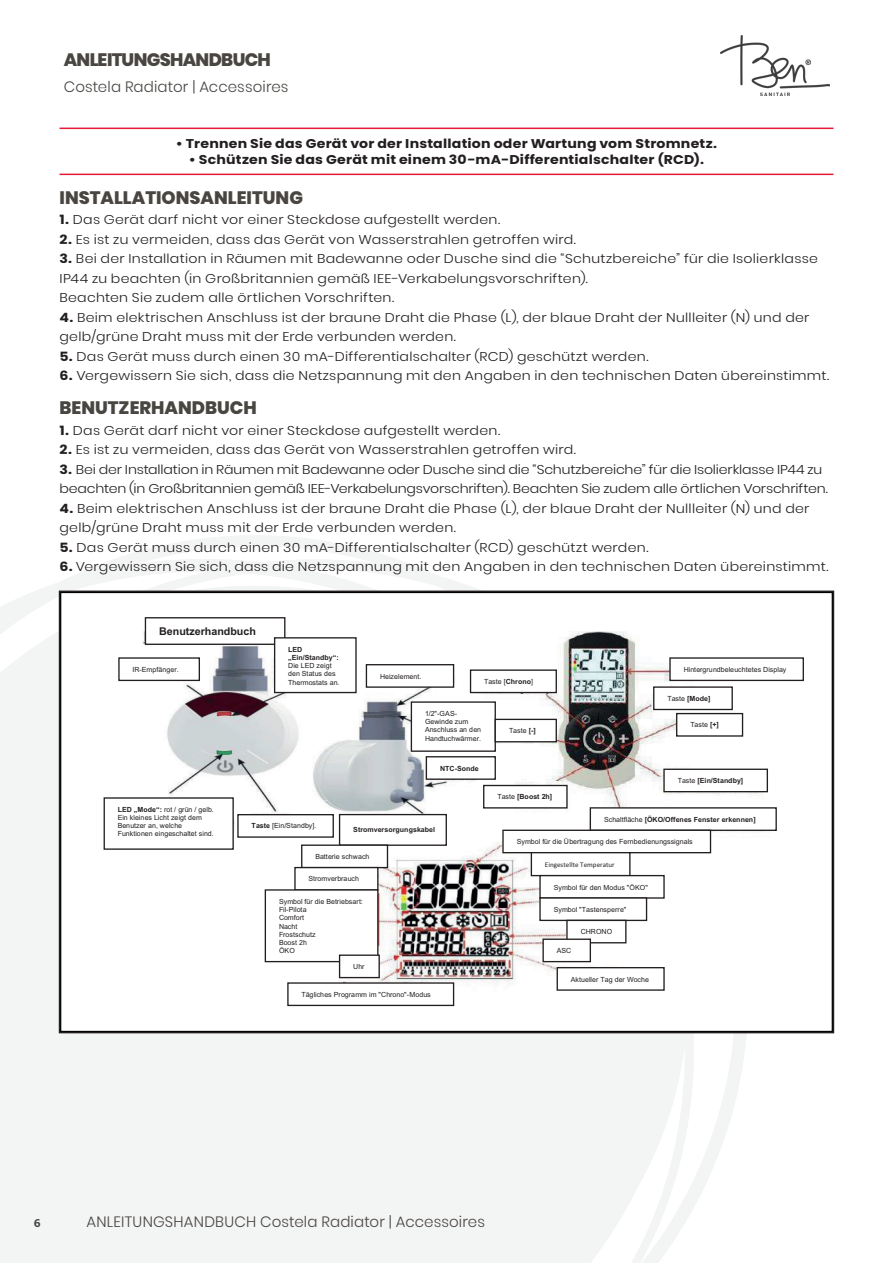
<style>
.page{position:relative;width:893px;height:1263px;background:#fff}
.page>*{position:absolute;margin:0;border:0;box-sizing:border-box;transform-origin:0 0}
.Article_Features{font:800 18px "Poppins";letter-spacing:-.035em;color:#494642}
.Product_Name{font:800 18px "Poppins";color:#494642}
.t1{font:300 15px "Poppins";letter-spacing:.005em;color:#494642}
.Article_Features-2{font:300 12.75px/19.5px "Poppins";letter-spacing:.015em;color:#231f20;scale:1.11 1}
.Article_Features-3{font:300 12.75px/19.5px "Poppins";letter-spacing:-.01em;color:#231f20;scale:1.11 1}
.Article_Features-4{font:700 12.75px "Poppins";letter-spacing:.015em;color:#231f20;scale:1.11 1}
.t2{font:800 12px "Bliss 2";color:#494642}
.t3{font:700 10.65px "Arial";letter-spacing:.005em;color:#231f20}
.t4{font:7.05px/8.2px "Arial";color:#231f20}
.t5{font:700 7.05px "Arial";color:#231f20}
.t6{font:7.05px "Calibri";color:#231f20}
.s1{font-weight:700}
.s2{font-weight:400}
</style>
<div class="page">
<svg style="left:0;top:538px;width:759px;height:725px;fill:#f3f4f4"></svg>
<img style="left:721px;top:36px;width:108px;height:60px">
<hr style="left:60px;top:128px;width:773px;height:1px;background:#e51836">
<hr style="left:60px;top:174px;width:773px;height:1px;background:#e51836">
<div style="left:60px;top:592px;width:772px;height:440px;background:#fff"></div>
<img style="left:137px;top:632px;width:639px;height:205px">
<img style="left:307px;top:837px;width:316px;height:163px">
<div style="left:145px;top:617px;width:140px;height:28px;background:#fff;border:1px solid #231f20"></div>
<div style="left:118px;top:657px;width:82px;height:24px;background:#fff;border:1px solid #231f20"></div>
<div style="left:274px;top:637px;width:83px;height:56px;background:#fff;border:1px solid #231f20"></div>
<div style="left:104px;top:797px;width:130px;height:53px;background:#fff;border:1px solid #231f20"></div>
<div style="left:237px;top:814px;width:97px;height:24px;background:#fff;border:1px solid #231f20"></div>
<div style="left:366px;top:664px;width:88px;height:24px;background:#fff;border:1px solid #231f20"></div>
<div style="left:411px;top:701px;width:85px;height:51px;background:#fff;border:1px solid #231f20"></div>
<div style="left:426px;top:756px;width:70px;height:24px;background:#fff;border:1px solid #231f20"></div>
<div style="left:340px;top:814px;width:117px;height:31px;background:#fff"></div>
<div style="left:339px;top:814px;width:108px;height:32px;border:1px solid #231f20"></div>
<div style="left:470px;top:669px;width:87px;height:24px;background:#fff;border:1px solid #231f20"></div>
<div style="left:495px;top:719px;width:62px;height:23px;background:#fff;border:1px solid #231f20"></div>
<div style="left:483px;top:785px;width:85px;height:23px;background:#fff;border:1px solid #231f20"></div>
<div style="left:590px;top:807px;width:187px;height:24px;background:#fff;border:1px solid #231f20"></div>
<div style="left:663px;top:769px;width:105px;height:23px;background:#fff;border:1px solid #231f20"></div>
<div style="left:676px;top:713px;width:67px;height:24px;background:#fff;border:1px solid #231f20"></div>
<div style="left:653px;top:686px;width:80px;height:24px;background:#fff;border:1px solid #231f20"></div>
<div style="left:669px;top:657px;width:135px;height:24px;background:#fff;border:1px solid #231f20"></div>
<div style="left:301px;top:844px;width:87px;height:24px;background:#fff;border:1px solid #231f20"></div>
<div style="left:294px;top:867px;width:84px;height:24px;background:#fff;border:1px solid #231f20"></div>
<div style="left:265px;top:889px;width:113px;height:73px;background:#fff;border:1px solid #231f20"></div>
<div style="left:340px;top:955px;width:39px;height:22px;background:#fff"></div>
<div style="left:339px;top:954px;width:41px;height:24px;border:1px solid #231f20"></div>
<div style="left:288px;top:983px;width:166px;height:22px;background:#fff"></div>
<div style="left:287px;top:982px;width:167px;height:24px;border:1px solid #231f20"></div>
<div style="left:502px;top:830px;width:209px;height:23px;background:#fff;border:1px solid #231f20"></div>
<div style="left:531px;top:852px;width:99px;height:24px;background:#fff;border:1px solid #231f20"></div>
<div style="left:539px;top:875px;width:126px;height:24px;background:#fff;border:1px solid #231f20"></div>
<div style="left:539px;top:897px;width:108px;height:24px;background:#fff;border:1px solid #231f20"></div>
<div style="left:566px;top:920px;width:60px;height:23px;background:#fff;border:1px solid #231f20"></div>
<div style="left:542px;top:938px;width:49px;height:24px;background:#fff;border:1px solid #231f20"></div>
<div style="left:557px;top:967px;width:108px;height:24px;background:#fff;border:1px solid #231f20"></div>
<div style="left:59px;top:590px;width:775px;height:443px;border:2px solid #231f20"></div>
<h1 class="Article_Features" style="left:64px;top:49px;width:209px">ANLEITUNGSHANDBUCH</h1>
<p class="t1" style="left:64px;top:78px;width:226px">Costela Radiator | Accessoires</p>
<p class="Article_Features-4" style="left:176px;top:136px;width:489px">• Trennen Sie das Gerät vor der Installation oder Wartung vom Stromnetz.</p>
<p class="Article_Features-4" style="left:189px;top:152px;width:466px">• Schützen Sie das Gerät mit einem 30-mA-Differentialschalter (RCD).</p>
<p class="Article_Features" style="left:60px;top:187px;width:11px">INST</p>
<p class="Article_Features" style="left:101px;top:187px;width:126px">ALLATI ONSANLEITUNG</p>
<p class="Article_Features-2" style="left:60px;top:210px;width:399px"><span class="s1">1.</span> Das Gerät darf nicht vor einer Steckdose aufgestellt werden.</p>
<p class="Article_Features-2" style="left:60px;top:229px;width:467px"><span class="s1">2.</span> Es ist zu vermeiden, dass das Gerät von Wasserstrahlen getroffen wird.</p>
<p class="Article_Features-2" style="left:60px;top:249px;width:685px"><span class="s1">3.</span> Bei der Installation in Räumen mit Badewanne oder Dusche sind die “Schutzbereiche” für die Isolierklasse<br>IP44 zu beachten (in Großbritannien gemäß IEE-Verkabelungsvorschriften).</p>
<p class="Article_Features-2" style="left:60px;top:288px;width:303px">Beachten Sie zudem alle örtlichen Vorschriften.</p>
<p class="Article_Features-2" style="left:60px;top:307px;width:677px"><span class="s1">4.</span> Beim elektrischen Anschluss ist der braune Draht die Phase (L), der blaue Draht der Nullleiter (N) und der gelb/grüne Draht muss mit der Erde verbunden werden.</p>
<p class="Article_Features-2" style="left:60px;top:346px;width:532px"><span class="s1">5.</span> Das Gerät muss durch einen 30 mA-Differentialschalter (RCD) geschützt werden.</p>
<p class="Article_Features-2" style="left:60px;top:366px;width:695px"><span class="s1">6.</span> Vergewissern Sie sich, dass die Netzspannung mit den Angaben in den technischen Daten übereinstimmt.</p>
<p class="Product_Name" style="left:60px;top:398px;width:13px">BENUT</p>
<p class="Product_Name" style="left:119px;top:398px;width:74px">ZERHANDBUCH</p>
<p class="Article_Features-2" style="left:60px;top:421px;width:399px"><span class="s1">1.</span> Das Gerät darf nicht vor einer Steckdose aufgestellt werden.</p>
<p class="Article_Features-2" style="left:60px;top:440px;width:467px"><span class="s1">2.</span> Es ist zu vermeiden, dass das Gerät von Wasserstrahlen getroffen wird.</p>
<p class="Article_Features-3" style="left:60px;top:460px;width:694px"><span class="s1">3.</span> Bei der Installation in Räumen mit Badewanne oder Dusche sind die “Schutzbereiche” für die Isolierklasse IP44 zu beachten (in Großbritannien gemäß IEE-Verkabelungsvorschriften). Beachten Sie zudem alle örtlichen Vorschriften.</p>
<p class="Article_Features-2" style="left:60px;top:499px;width:677px"><span class="s1">4.</span> Beim elektrischen Anschluss ist der braune Draht die Phase (L), der blaue Draht der Nullleiter (N) und der gelb/grüne Draht muss mit der Erde verbunden werden.</p>
<p class="Article_Features-2" style="left:60px;top:538px;width:532px"><span class="s1">5.</span> Das Gerät muss durch einen 30 mA-Differentialschalter (RCD) geschützt werden.</p>
<p class="Article_Features-2" style="left:60px;top:557px;width:694px"><span class="s1">6.</span> Vergewissern Sie sich, dass die Netzspannung mit den Angaben in den technischen Daten übereinstimmt.</p>
<p class="t3" style="left:159px;top:624px;width:98px">Benutzerhandbuch</p>
<p class="t4" style="left:133px;top:665px;width:48px">IR-Empfänger.</p>
<p class="t4" style="left:288px;top:645px;width:53px"><span class="s1">LED „Ein/Standby“:<br></span>Die LED zeigt den Status des<br>Thermostats an.</p>
<p class="t4" style="left:380px;top:672px;width:43px">Heizelement.</p>
<p class="t4" style="left:484px;top:677px;width:51px">Taste [<span class="s1">Chrono</span>]</p>
<p class="t4" style="left:425px;top:709px;width:58px">1/2"-GAS-<br>Gewinde zum<br>Anschluss an den<br>Handtuchwärmer.</p>
<p class="t5" style="left:440px;top:763px;width:40px">NTC-Sonde</p>
<p class="t4" style="left:509px;top:726px;width:28px">Taste <span class="s1">[-]</span></p>
<p class="t5" style="left:497px;top:792px;width:56px"><span class="s2">Taste</span> [Boost 2h]</p>
<p class="t4" style="left:684px;top:665px;width:104px">Hintergrundbeleuchtetes Display</p>
<p class="t5" style="left:667px;top:693px;width:45px"><span class="s2">Taste</span> [Mode]</p>
<p class="t4" style="left:690px;top:721px;width:30px">Taste <span class="s1">[+]</span></p>
<p class="t5" style="left:678px;top:776px;width:67px"><span class="s2">Taste</span> [Ein/Standby]</p>
<p class="t4" style="left:118px;top:805px;width:98px"><span class="s1">LED „Mode“:</span> rot / grün / gelb.<br>Ein kleines Licht zeigt dem<br>Benutzer an, welche<br>Funktionen eingeschaltet sind.</p>
<p class="t4" style="left:252px;top:822px;width:66px"><span class="s1">Taste</span> [Ein/Standby].</p>
<p class="t5" style="left:353px;top:825px;width:83px">Stromversorgungskabel</p>
<p class="t4" style="left:315px;top:852px;width:56px">Batterie schwach</p>
<p class="t4" style="left:309px;top:875px;width:52px">Stromverbrauch</p>
<p class="t4" style="left:279px;top:897px;width:85px">Symbol für die Betriebsart:</p>
<p class="t4" style="left:279px;top:914px;width:38px">Comfort<br>Nacht<br>Frostschutz<br>Boost 2h<br>ÖKO</p>
<p class="t4" style="left:353px;top:962px;width:13px">Uhr</p>
<p class="t4" style="left:301px;top:990px;width:131px">Tägliches Programm im "Chrono"-Modus</p>
<p class="t4" style="left:279px;top:905px;width:29px">Fil-Pilota</p>
<p class="t5" style="left:604px;top:814px;width:153px"><span class="s2">Schaltfläche</span> [ÖKO/Offenes Fenster erkennen]</p>
<p class="t4" style="left:517px;top:837px;width:178px">Symbol für die Übertragung des Fernbedienungssignals</p>
<p class="t4" style="left:554px;top:883px;width:96px">Symbol für den Modus "ÖKO"</p>
<p class="t4" style="left:554px;top:905px;width:74px">Symbol "Tastensperre"</p>
<p class="t4" style="left:581px;top:928px;width:33px">CHRONO</p>
<p class="t4" style="left:557px;top:946px;width:16px">ASC</p>
<p class="t4" style="left:571px;top:975px;width:80px">Aktueller Tag der Woche</p>
<p class="t6" style="left:545px;top:859px;width:71px">Eingestellte Temperatur</p>
<p class="t2" style="left:34px;top:1216px;width:8px">6</p>
<p class="t1" style="left:87px;top:1213px;width:38px">An leitungshandbuch</p>
<p class="t1" style="left:260px;top:1213px;width:226px">Costela Radiator | Accessoires</p>
</div>
